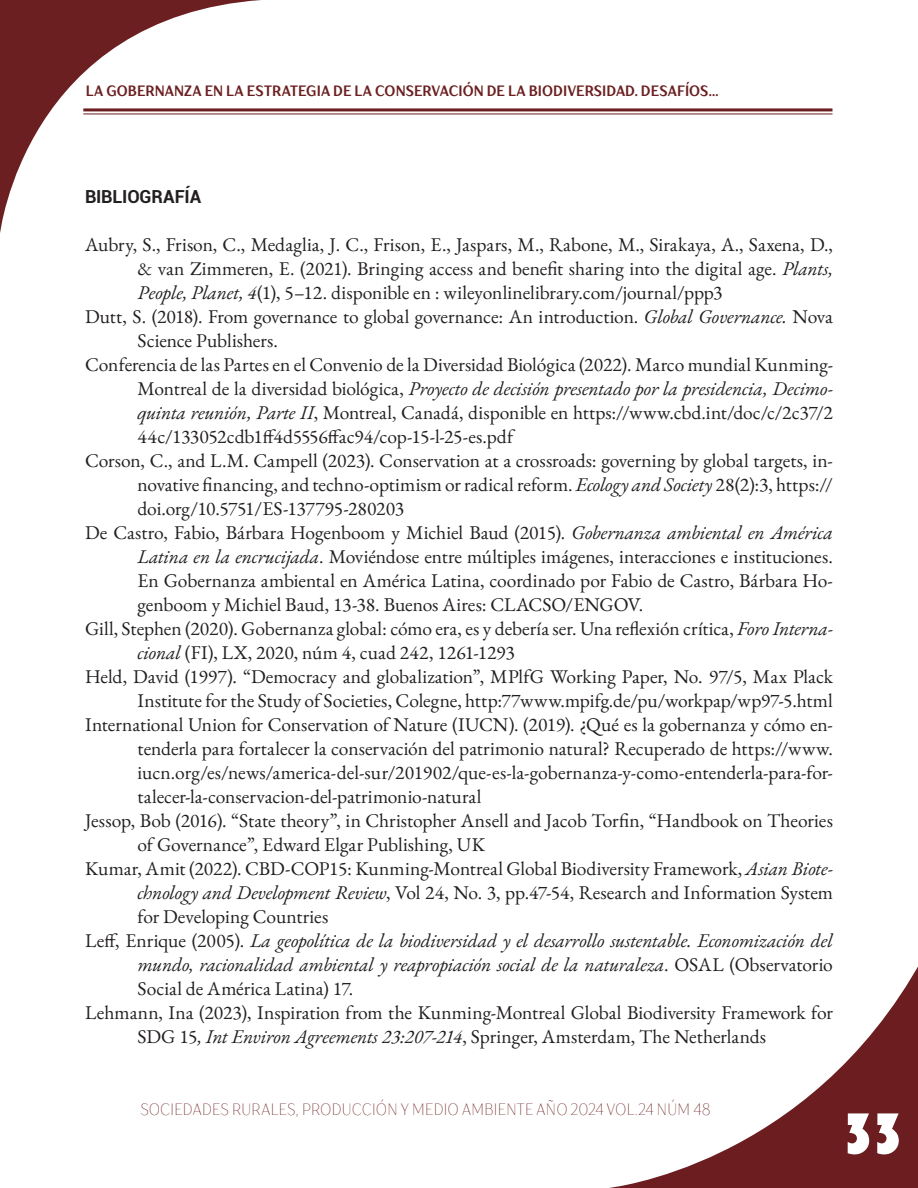
<style>
.page{position:relative;width:918px;height:1188px;background:#fff}
.page>*{position:absolute;margin:0;border:0;box-sizing:border-box;transform-origin:0 0}
.t1{font:60px "Bauhaus 93";color:#fff}
.bibliografia{font:19.5px/24px "EB Garamond";letter-spacing:-.005em;color:#231f20;text-align:justify}
.bibliografia-2{font:italic 19.5px/24px "EB Garamond";letter-spacing:-.015em;color:#231f20;text-align:justify}
.subtitulo{font:700 18px "Roboto";letter-spacing:-.01em;color:#231f20}
.t2{font:16.5px "TT Drugs Trl Cnd Thin SC850";letter-spacing:-.01em;color:#6a1b1f}
.t3{font:700 15px "TT Drugs Trl Cnd";letter-spacing:.005em;color:#6b1f20}
.s1{font-style:italic}
.s2{font-style:normal}
</style>
<div class="page">
<svg style="left:0;top:0;width:262px;height:233px"></svg>
<svg style="left:609px;top:966px;width:309px;height:222px"></svg>
<hr style="left:83px;top:108px;width:749px;height:3px;background:#6b1d1f">
<hr style="left:83px;top:113px;width:749px;height:1px;background:#6b1d1f">
<p class="t3" style="left:86px;top:81px;width:634px">LA GOBERNANZA EN LA ESTRATEGIA DE LA CONSERVACIÓN DE LA BIODIVERSIDAD. DESAFÍOS...</p>
<p class="subtitulo" style="left:85px;top:183px;width:118px">BIBLIOGRAFÍA</p>
<p class="bibliografia" style="left:138px;top:232px;width:697px;text-indent:-52px">Aubry, S., Frison, C., Medaglia, J. C., Frison, E., Jaspars, M., Rabone, M., Sirakaya, A., Saxena, D., &amp; van Zimmeren, E. (2021). Bringing access and benefit sharing into the digital age. <span class="s1">Plants, People, Planet, 4</span>(1), 5–12. disponible en : wileyonlinelibrary.com/journal/ppp3</p>
<p class="bibliografia" style="left:138px;top:304px;width:697px;text-indent:-52px">Dutt, S. (2018). From governance to global governance: An introduction. <span class="s1">Global Governance.</span> Nova<br>Science Publishers.</p>
<p class="bibliografia" style="left:138px;top:352px;width:697px;text-indent:-52px">Conferencia de las Partes en el Convenio de la Diversidad Biológica (2022). Marco mundial Kunming-Montreal de la diversidad biológica, <span class="s1">Proyecto de decisión presentado por la presidencia, Decimo&shy;quinta reunión, Parte II</span>, Montreal, Canadá, disponible en https://www.cbd.int/doc/c/2c37/2<br>44c/133052cdb1ff4d5556ffac94/cop-15-l-25-es.pdf</p>
<p class="bibliografia" style="left:138px;top:448px;width:697px;text-indent:-52px">Corson, C., and L.M. Campell (2023). Conservation at a crossroads: governing by global targets, in&shy;novative financing, and techno-optimism or radical reform. <span class="s1">Ecology and Society</span> 28(2):3, https:// doi.org/10.5751/ES-137795-280203</p>
<p class="bibliografia" style="left:138px;top:520px;width:697px;text-indent:-52px">De Castro, Fabio, Bárbara Hogenboom y Michiel Baud (2015). <span class="s1">Gobernanza ambiental en América Latina en la encrucijada</span>. Moviéndose entre múltiples imágenes, interacciones e instituciones.<br>En Gobernanza ambiental en América Latina, coordinado por Fabio de Castro, Bárbara Ho&shy;genboom y Michiel Baud, 13-38. Buenos Aires: CLACSO/ENGOV.</p>
<p class="bibliografia" style="left:138px;top:616px;width:697px;text-indent:-52px">Gill, Stephen (2020). Gobernanza global: cómo era, es y debería ser. Una reflexión crítica, <span class="s1">Foro Interna&shy;cional</span> (FI), LX, 2020, núm 4, cuad 242, 1261-1293</p>
<p class="bibliografia" style="left:85px;top:664px;width:749px;text-align:right">Held, David (1997). “Democracy and globalization”, MPlfG Working Paper, No. 97/5, Max Plack<br>Institute for the Study of Societies, Colegne, http:77www.mpifg.de/pu/workpap/wp97-5.html</p>
<p class="bibliografia" style="left:138px;top:712px;width:697px;text-indent:-52px">International Union for Conservation of Nature (IUCN). (2019). ¿Qué es la gobernanza y cómo en&shy;tenderla para fortalecer la conservación del patrimonio natural? Recuperado de https://www. iucn.org/es/news/america-del-sur/201902/que-es-la-gobernanza-y-como-entenderla-para-for&shy;talecer-la-conservacion-del-patrimonio-natural</p>
<p class="bibliografia" style="left:138px;top:808px;width:697px;text-indent:-52px">Jessop, Bob (2016). “State theory”, in Christopher Ansell and Jacob Torfin, “Handbook on Theories of Governance”, Edward Elgar Publishing, UK</p>
<p class="bibliografia" style="left:138px;top:856px;width:697px;text-indent:-52px">Kumar, Amit (2022). CBD-COP15: Kunming-Montreal Global Biodiversity Framework, <span class="s1">Asian Biote&shy;chnology and Development Review</span>, Vol 24, No. 3, pp.47-54, Research and Information System for Developing Countries</p>
<p class="bibliografia-2" style="left:138px;top:928px;width:697px;text-indent:-52px"><span class="s2">Leff, Enrique (2005).</span> La geopolítica de la biodiversidad y el desarrollo sustentable. Economización del mundo, racionalidad ambiental y reapropiación social de la naturaleza<span class="s2">. OSAL (Observatorio Social de América Latina) 17.</span></p>
<p class="bibliografia" style="left:138px;top:1000px;width:697px;text-indent:-52px">Lehmann, Ina (2023), Inspiration from the Kunming-Montreal Global Biodiversity Framework for<br>SDG 15<span class="s1">, Int Environ Agreements 23:207-214</span>, Springer, Amsterdam, The Netherlands</p>
<p class="t2" style="left:140px;top:1099px;width:572px">SOCIEDADES RURALES, PRODUCCIÓN Y MEDIO AMBIENTE AÑO 2024 VOL.24 NÚM 48</p>
<h1 class="t1" style="left:841px;top:1099px;width:65px">33</h1>
</div>
